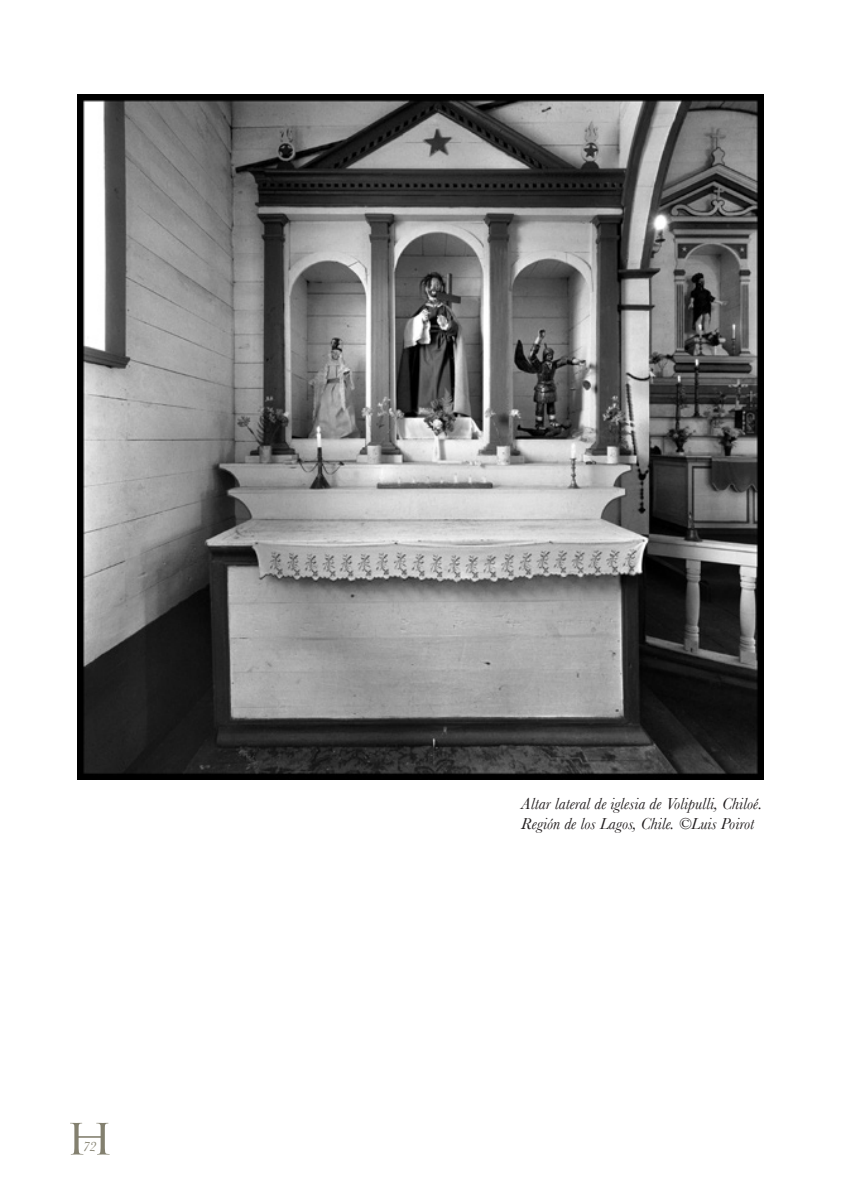
<style>
.page{position:relative;width:844px;height:1191px;background:#fff}
.page>*{position:absolute;margin:0;border:0;box-sizing:border-box;transform-origin:0 0}
.t1{font:42px "Trajan Pro";color:#83806f;scale:1.2 1}
.t2{font:italic 16.62px/20.1px "Baskerville";color:#231f20}
.t3{font:italic 14px "Baskerville";color:#83806f}
</style>
<div class="page">
<img style="left:77px;top:94px;width:685px;height:686px">
<h1 class="t1" style="left:65px;top:1112px;width:42px">H</h1>
<p class="t3" style="left:83px;top:1138px;width:15px">72</p>
<p class="t2" style="left:521px;top:793px;width:242px">Altar lateral de iglesia de Volipulli, Chiloé.<br>Región de los Lagos, Chile. ©Luis Poirot</p>
</div>
